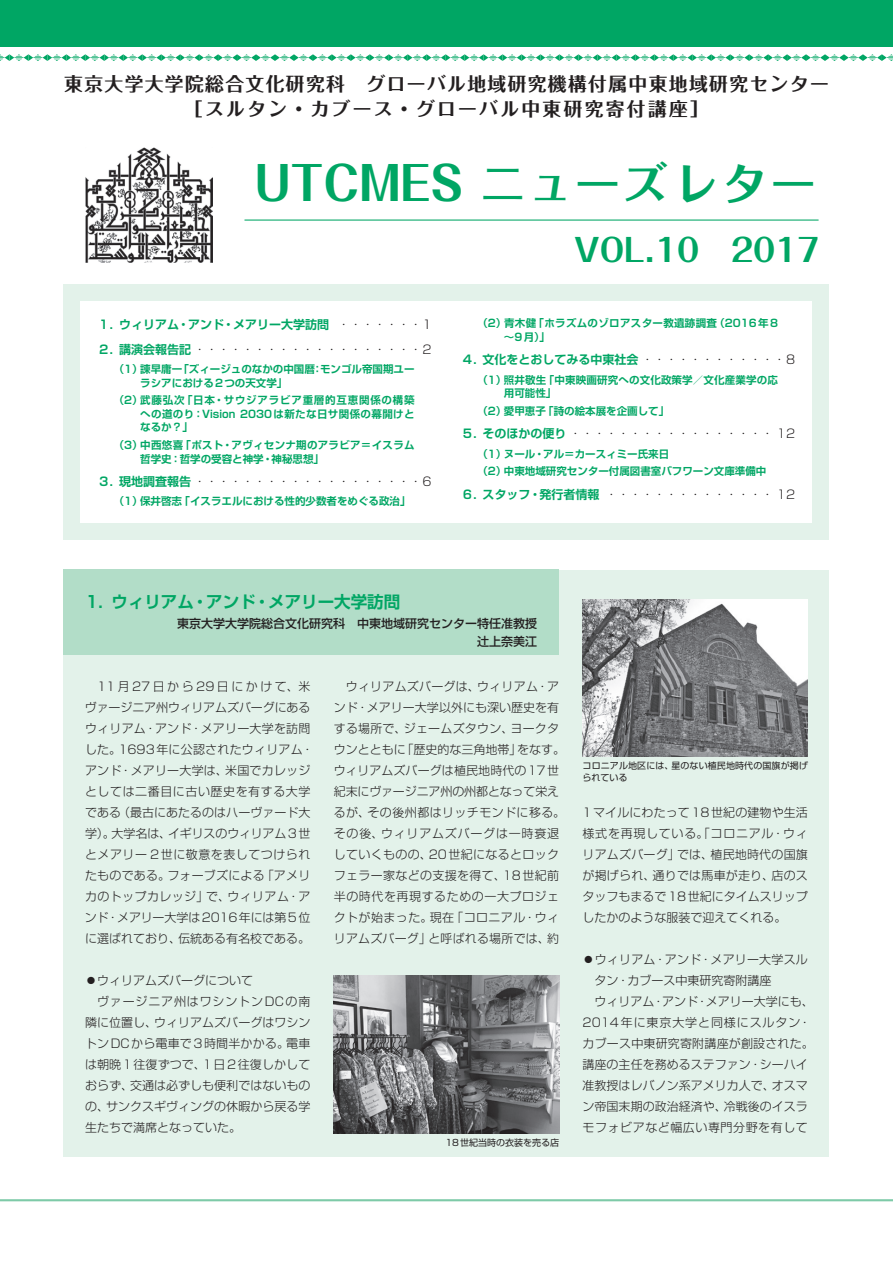
<style>
.page{position:relative;width:893px;height:1263px;background:#fff}
.page>*{position:absolute;margin:0;border:0;box-sizing:border-box;transform-origin:0 0}
.t1{font:700 45px "Folk Pro";letter-spacing:.05em;color:#00a664}
.t2{font:700 31.5px "Folk Pro";letter-spacing:.015em;color:#00a664}
.t3{font:700 18.75px/25.5px "Folk Pro";letter-spacing:.075em;color:#231f20;text-align:center}
.t4{font:700 16.5px "Shin Go Pro De";color:#00a664}
.t5{font:300 12px/21px "Shin Go Pro";letter-spacing:.015em;color:#231f20}
.t6{font:700 12px "Shin Go Pro De";color:#00a664}
.t7{font:500 12px/18px "Shin Go Pro";color:#231f20;text-align:right}
.t8{font:300 12px "Shin Go Pro";letter-spacing:.075em;color:#231f20}
.t9{font:300 12px "Shin Go Pro";letter-spacing:.045em;color:#231f20}
.t10{font:300 12px "Shin Go Pro";letter-spacing:.07em;color:#231f20}
.t11{font:700 10.5px/13.5px "Shin Go Pro De";color:#00a664}
.t12{font:700 10.5px/13.5px "Shin Go Pro De";letter-spacing:.025em;color:#00a664}
.t13{font:700 10.5px/13.5px "Shin Go Pro De";letter-spacing:.03em;color:#00a664}
.t14{font:9px/12px "Shin Go Pro";letter-spacing:.015em;color:#231f20}
.s1{font-size:46.5px}
.s2{font-family:"Shin Go Pro";font-weight:300;color:#231f20}
.s3{font-family:"Shin Go Pro De";font-weight:700;color:#00a664}
</style>
<div class="page">
<hr style="left:0;top:1199px;width:893px;height:2px;background:#7ecaa8">
<svg style="left:0;top:54px;width:893px;height:7px"></svg>
<div style="left:0;top:0;width:893px;height:47px;background:#00a664"></div>
<div style="left:64px;top:570px;width:765px;height:587px;background:#e3f2ea"></div>
<div style="left:64px;top:285px;width:765px;height:255px;background:#e3f2ea"></div>
<div style="left:81px;top:302px;width:731px;height:221px;background:#fff"></div>
<hr style="left:244px;top:220px;width:575px;height:1px;background:#00a664">
<img style="left:85px;top:148px;width:128px;height:115px">
<div style="left:64px;top:570px;width:495px;height:85px;background:#b2ddc8"></div>
<img style="left:583px;top:599px;width:225px;height:158px">
<img style="left:334px;top:976px;width:225px;height:157px">
<h3 class="t3" style="left:64px;top:68px;width:766px">東京大学大学院総合文化研究科　グローバル地域研究機構付属中東地域研究センター［スルタン・カブース・グローバル中東研究寄付講座］</h3>
<h1 class="t1" style="left:255px;top:145px;width:562px"><span class="s1">UTCMES</span> ニューズレター</h1>
<h2 class="t2" style="left:574px;top:223px;width:247px">VOL.10　2017</h2>
<p class="t6" style="left:98px;top:314px;width:335px">１. ウィリアム・アンド・メアリー大学訪問<span class="s2">・・・・・・・・1</span></p>
<p class="t5" style="left:98px;top:337px;width:335px"><span class="s3">２. 講演会報告記</span>・・・・・・・・・・・・・・・・・・・・2</p>
<p class="t11" style="left:140px;top:361px;width:276px;text-indent:-27px">（1）諫早庸一「ズィージュのなかの中国暦：モンゴル帝国期ユーラシアにおける2つの天文学」</p>
<p class="t11" style="left:140px;top:392px;width:276px;text-align:justify;text-indent:-27px">（2）武藤弘次「日本・サウジアラビア重層的互恵関係の構築への道のり：Vision 2030は新たな日サ関係の幕開けとなるか？」</p>
<p class="t12" style="left:140px;top:437px;width:276px;text-indent:-27px">（3）中西悠喜「ポスト・アヴィセンナ期のアラビア＝イスラム哲学史：哲学の受容と神学・神秘思想」</p>
<p class="t5" style="left:98px;top:469px;width:335px"><span class="s3">３. 現地調査報告</span>・・・・・・・・・・・・・・・・・・・・6</p>
<p class="t11" style="left:114px;top:493px;width:298px">（1）保井啓志「イスラエルにおける性的少数者をめぐる政治」</p>
<p class="t13" style="left:504px;top:315px;width:276px;text-indent:-27px">（2）青木健「ホラズムのゾロアスター教遺跡調査（2016年8～9月）」</p>
<p class="t6" style="left:461px;top:350px;width:335px">４. 文化をとおしてみる中東社会<span class="s2">・・・・・・・・・・・・・8</span></p>
<p class="t11" style="left:504px;top:372px;width:276px;text-indent:-27px">（1）照井敬生「中東映画研究への文化政策学／文化産業学の応用可能性」</p>
<p class="t11" style="left:477px;top:403px;width:193px">（2）愛甲恵子「詩の絵本展を企画して」</p>
<p class="t5" style="left:461px;top:422px;width:335px"><span class="s3">５. そのほかの便り</span>・・・・・・・・・・・・・・・・・・ 12</p>
<p class="t11" style="left:477px;top:443px;width:291px;line-height:17.7px">（1）ヌール・アル＝カースィミー氏来日<br>（2）中東地域研究センター付属図書室バフワーン文庫準備中</p>
<p class="t5" style="left:461px;top:482px;width:335px"><span class="s3">６. スタッフ・発行者情報</span>・・・・・・・・・・・・・・・ 12</p>
<h3 class="t4" style="left:86px;top:588px;width:316px">1. ウィリアム・アンド・メアリー大学訪問</h3>
<p class="t7" style="left:177px;top:613px;width:361px">東京大学大学院総合文化研究科　中東地域研究センター特任准教授辻上奈美江</p>
<p class="t5" style="left:85px;top:674px;width:230px;text-indent:12px">11月27日から29日にかけて、米ヴァージニア州ウィリアムズバーグにあるウィリアム・アンド・メアリー大学を訪問した。1693年に公認されたウィリアム・アンド・メアリー大学は、米国でカレッジとしては二番目に古い歴史を有する大学である（最古にあたるのはハーヴァード大学）。大学名は、イギリスのウィリアム3世とメアリー 2世に敬意を表してつけられたものである。フォーブズによる「アメリカのトップカレッジ」で、ウィリアム・アンド・メアリー大学は2016年には第5位に選ばれており、伝統ある有名校である。</p>
<p class="t5" style="left:85px;top:968px;width:169px">◦ウィリアムズバーグについて</p>
<p class="t10" style="left:97px;top:991px;width:215px">ヴァージニア州はワシントンDCの南</p>
<p class="t5" style="left:85px;top:1010px;width:227px">隣に位置し、ウィリアムズバーグはワシン</p>
<p class="t5" style="left:85px;top:1031px;width:227px">トンDCから電車で3時間半かかる。電車</p>
<p class="t5" style="left:85px;top:1052px;width:227px">は朝晩1往復ずつで、1日2往復しかして</p>
<p class="t5" style="left:85px;top:1073px;width:227px">おらず、交通は必ずしも便利ではないもの</p>
<p class="t5" style="left:85px;top:1094px;width:227px">の、サンクスギヴィングの休暇から戻る学</p>
<p class="t5" style="left:85px;top:1115px;width:157px">生たちで満席となっていた。</p>
<p class="t5" style="left:334px;top:674px;width:233px;text-align:center">ウィリアムズバーグは、ウィリアム・ア<br>ンド・メアリー大学以外にも深い歴史を有する場所で、ジェームズタウン、ヨークタウンとともに「歴史的な三角地帯」をなす。ウィリアムズバーグは植民地時代の17世紀末にヴァージニア州の州都となって栄えるが、その後州都はリッチモンドに移る。その後、ウィリアムズバーグは一時衰退していくものの、20世紀になるとロックフェラー家などの支援を得て、18世紀前半の時代を再現するための一大プロジェクトが始まった。現在「コロニアル・ウィリアムズバーグ」と呼ばれる場所では、約</p>
<p class="t14" style="left:445px;top:1135px;width:115px">18世紀当時の衣装を売る店</p>
<p class="t14" style="left:583px;top:759px;width:227px">コロニアル地区には、星のない植民地時代の国旗が掲げられている</p>
<p class="t5" style="left:583px;top:800px;width:227px;text-align:justify">1マイルにわたって18世紀の建物や生活様式を再現している。「コロニアル・ウィリアムズバーグ」では、植民地時代の国旗が掲げられ、通りでは馬車が走り、店のスタッフもまるで18世紀にタイムスリップしたかのような服装で迎えてくれる。</p>
<p class="t5" style="left:583px;top:947px;width:227px">◦ウィリアム・アンド・メアリー大学スル</p>
<p class="t5" style="left:595px;top:968px;width:178px">タン・カブース中東研究寄附講座</p>
<p class="t5" style="left:595px;top:989px;width:221px">ウィリアム・アンド・メアリー大学にも、</p>
<p class="t8" style="left:583px;top:1012px;width:230px">2014年に東京大学と同様にスルタン・</p>
<p class="t5" style="left:583px;top:1031px;width:233px">カブース中東研究寄附講座が創設された。</p>
<p class="t5" style="left:583px;top:1052px;width:227px">講座の主任を務めるステファン・シーハイ</p>
<p class="t5" style="left:583px;top:1073px;width:227px">准教授はレバノン系アメリカ人で、オスマ</p>
<p class="t5" style="left:583px;top:1094px;width:227px">ン帝国末期の政治経済や、冷戦後のイスラ</p>
<p class="t9" style="left:583px;top:1117px;width:227px">モフォビアなど幅広い専門分野を有して</p>
</div>
